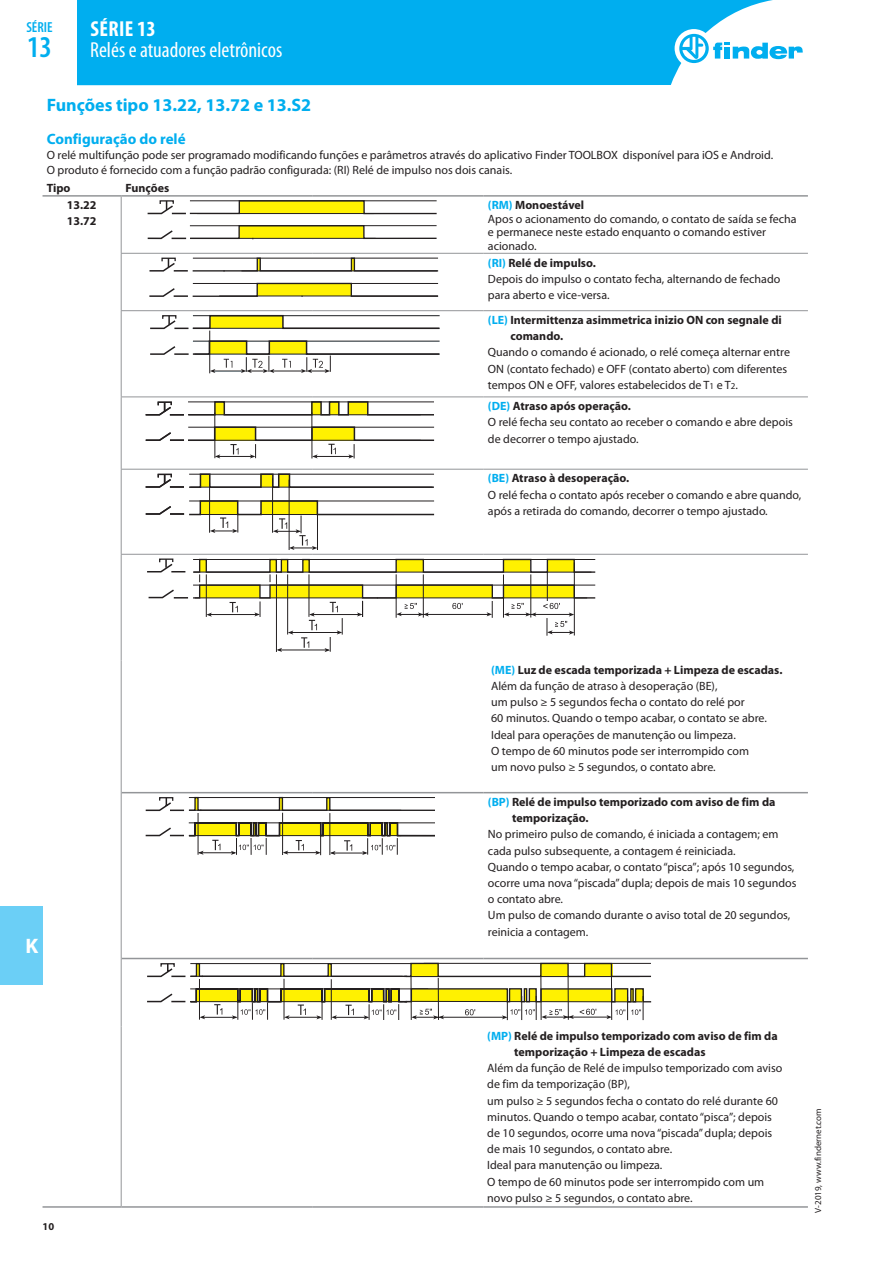
<style>
.page{position:relative;width:893px;height:1263px;background:#fff}
.page>*{position:absolute;margin:0;border:0;box-sizing:border-box;transform-origin:0 0}
.t1{font:600 condensed 30.3px "Myriad Pro";color:#00aeef}
.t2{font:condensed 21.75px "Myriad Pro";color:#fff}
.t3{font:700 condensed 21.75px "Myriad Pro";letter-spacing:.02em;color:#fff}
.t4{font:700 21px "Myriad Pro";color:#fff}
.t5{font:700 18px "Myriad Pro";color:#00aeef}
.t6{font:700 15px "Myriad Pro";color:#00aeef}
.t7{font:600 condensed 14.55px "Myriad Pro";color:#00aeef}
.t8{font:12px/16.2px "Myriad Pro";color:#231f20}
.t9{font:700 12px/16.2px "Myriad Pro";color:#231f20}
.t10{font:700 10.5px "Myriad Pro";color:#231f20}
.t11{font:9px "Myriad Pro";color:#231f20}
.s1{font-weight:700;color:#00aeef}
.s2{font-weight:700}
.s3{color:#00aeef}
.s4{font-size:9px}
</style>
<div class="page">
<div style="left:0;top:906px;width:43px;height:78px;background:#6bcff6"></div>
<div style="left:77px;top:0;width:696px;height:85px;background:#00aeef"></div>
<div style="left:675px;top:29px;width:38px;height:39px;background:#fff;border-radius:50%"></div>
<svg style="left:679px;top:34px;width:124px;height:29px"></svg>
<hr style="left:121px;top:195px;width:191px;height:2px;background:#939598">
<hr style="left:312px;top:195px;width:172px;height:2px;background:#939598">
<hr style="left:484px;top:195px;width:324px;height:2px;background:#939598">
<hr style="left:121px;top:253px;width:191px;height:1px;background:#939598">
<hr style="left:312px;top:253px;width:172px;height:1px;background:#939598">
<hr style="left:484px;top:253px;width:324px;height:1px;background:#939598">
<hr style="left:121px;top:310px;width:191px;height:1px;background:#939598">
<hr style="left:312px;top:310px;width:172px;height:1px;background:#939598">
<hr style="left:484px;top:310px;width:324px;height:1px;background:#939598">
<hr style="left:121px;top:396px;width:191px;height:1px;background:#939598">
<hr style="left:312px;top:396px;width:172px;height:1px;background:#939598">
<hr style="left:484px;top:396px;width:324px;height:1px;background:#939598">
<hr style="left:121px;top:469px;width:191px;height:1px;background:#939598">
<hr style="left:312px;top:469px;width:172px;height:1px;background:#939598">
<hr style="left:484px;top:469px;width:324px;height:1px;background:#939598">
<hr style="left:121px;top:554px;width:191px;height:1px;background:#939598">
<hr style="left:312px;top:554px;width:172px;height:1px;background:#939598">
<hr style="left:484px;top:554px;width:324px;height:1px;background:#939598">
<hr style="left:43px;top:195px;width:78px;height:2px;background:#939598">
<hr style="left:43px;top:1206px;width:78px;height:2px;background:#939598">
<hr style="left:121px;top:197px;width:1px;height:56px;background:#939598">
<hr style="left:121px;top:254px;width:1px;height:56px;background:#939598">
<hr style="left:121px;top:311px;width:1px;height:85px;background:#939598">
<hr style="left:121px;top:397px;width:1px;height:72px;background:#939598">
<hr style="left:121px;top:470px;width:1px;height:84px;background:#939598">
<hr style="left:121px;top:555px;width:1px;height:106px;background:#939598">
<hr style="left:121px;top:793px;width:1px;height:165px;background:#939598">
<hr style="left:122px;top:958px;width:190px;height:1px;background:#939598">
<hr style="left:312px;top:958px;width:172px;height:1px;background:#939598">
<hr style="left:484px;top:958px;width:324px;height:1px;background:#939598">
<hr style="left:121px;top:958px;width:1px;height:68px;background:#939598">
<hr style="left:121px;top:660px;width:1px;height:133px;background:#939598">
<hr style="left:122px;top:792px;width:190px;height:1px;background:#939598">
<hr style="left:312px;top:792px;width:172px;height:1px;background:#939598">
<hr style="left:484px;top:792px;width:324px;height:1px;background:#939598">
<hr style="left:121px;top:1026px;width:1px;height:180px;background:#939598">
<hr style="left:121px;top:1206px;width:191px;height:2px;background:#939598">
<hr style="left:312px;top:1206px;width:172px;height:2px;background:#939598">
<hr style="left:484px;top:1206px;width:324px;height:2px;background:#939598">
<svg style="left:148px;top:200px;width:289px;height:39px"></svg>
<svg style="left:149px;top:258px;width:289px;height:39px"></svg>
<hr style="left:219px;top:296px;width:219px;height:1px;background:#231f20">
<svg style="left:150px;top:315px;width:290px;height:58px"></svg>
<svg style="left:146px;top:401px;width:288px;height:57px"></svg>
<svg style="left:146px;top:473px;width:288px;height:77px"></svg>
<svg style="left:147px;top:558px;width:448px;height:94px"></svg>
<svg style="left:146px;top:797px;width:288px;height:58px"></svg>
<svg style="left:147px;top:963px;width:504px;height:57px"></svg>
<p class="t7" style="left:26px;top:19px;width:28px">SÉRIE</p>
<h1 class="t1" style="left:27px;top:30px;width:26px">13</h1>
<h2 class="t3" style="left:90px;top:16px;width:67px">SÉRIE 13</h2>
<h2 class="t2" style="left:90px;top:37px;width:194px">Relés e atuadores eletrônicos</h2>
<h3 class="t5" style="left:47px;top:93px;width:266px">Funções tipo 13.22, 13.72 e 13.S2</h3>
<p class="t6" style="left:47px;top:129px;width:140px">Configuração do relé</p>
<p class="t8" style="left:47px;top:147px;width:728px;line-height:15px">O relé multifunção pode ser programado modificando funções e parâmetros através do aplicativo Finder TOOLBOX disponível para iOS e Android.<br>O produto é fornecido com a função padrão configurada: (RI) Relé de impulso nos dois canais.</p>
<p class="t9" style="left:47px;top:179px;width:25px">Tipo</p>
<p class="t9" style="left:125px;top:179px;width:45px">Funções</p>
<p class="t9" style="left:67px;top:197px;width:31px">13.22<br>13.72</p>
<p class="t8" style="left:488px;top:198px;width:310px;line-height:13.5px"><span class="s1">(RM)</span> <span class="s2">Monoestável<br></span>Apos o acionamento do comando, o contato de saída se fecha e permanece neste estado enquanto o comando estiver acionado.</p>
<p class="t8" style="left:488px;top:254px;width:294px"><span class="s1">(RI)</span> <span class="s2">Relé de impulso.<br></span>Depois do impulso o contato fecha, alternando de fechado para aberto e vice-versa.</p>
<p class="t9" style="left:510px;top:311px;width:273px;text-indent:-22px"><span class="s3">(LE)</span> Intermittenza asimmetrica inizio ON con segnale di comando.</p>
<p class="t8" style="left:488px;top:344px;width:304px">Quando o comando é acionado, o relé começa alternar entre<br>ON (contato fechado) e OFF (contato aberto) com diferentes tempos ON e OFF, valores estabelecidos de T<span class="s4">1</span> e T<span class="s4">2</span>.</p>
<p class="t8" style="left:488px;top:398px;width:306px"><span class="s1">(DE)</span> <span class="s2">Atraso após operação.<br></span>O relé fecha seu contato ao receber o comando e abre depois de decorrer o tempo ajustado.</p>
<p class="t8" style="left:488px;top:470px;width:315px"><span class="s1">(BE)</span> <span class="s2">Atraso à desoperação.<br></span>O relé fecha o contato após receber o comando e abre quando, após a retirada do comando, decorrer o tempo ajustado.</p>
<h3 class="t4" style="left:25px;top:932px;width:14px">K</h3>
<p class="t10" style="left:43px;top:1219px;width:13px">10</p>
<p class="t8" style="left:491px;top:661px;width:293px"><span class="s1">(ME)</span> <span class="s2">Luz de escada temporizada + Limpeza de escadas.<br></span>Além da função de atraso à desoperação (BE),<br>um pulso ≥ 5 segundos fecha o contato do relé por<br>60 minutos. Quando o tempo acabar, o contato se abre.<br>Ideal para operações de manutenção ou limpeza.<br>O tempo de 60 minutos pode ser interrompido com<br>um novo pulso ≥ 5 segundos, o contato abre.</p>
<p class="t9" style="left:512px;top:793px;width:265px;text-indent:-24px"><span class="s3">(BP)</span> Relé de impulso temporizado com aviso de fim da temporização.</p>
<p class="t8" style="left:488px;top:826px;width:310px">No primeiro pulso de comando, é iniciada a contagem; em cada pulso subsequente, a contagem é reiniciada.<br>Quando o tempo acabar, o contato “pisca”; após 10 segundos, ocorre uma nova “piscada” dupla; depois de mais 10 segundos o contato abre.<br>Um pulso de comando durante o aviso total de 20 segundos, reinicia a contagem.</p>
<p class="t9" style="left:514px;top:1027px;width:265px;text-indent:-27px"><span class="s3">(MP)</span> Relé de impulso temporizado com aviso de fim da temporização + Limpeza de escadas</p>
<p class="t8" style="left:487px;top:1060px;width:297px">Além da função de Relé de impulso temporizado com aviso de fim da temporização (BP),<br>um pulso ≥ 5 segundos fecha o contato do relé durante 60 minutos. Quando o tempo acabar, contato “pisca”; depois de 10 segundos, ocorre uma nova “piscada” dupla; depois de mais 10 segundos, o contato abre.<br>Ideal para manutenção ou limpeza.<br>O tempo de 60 minutos pode ser interrompido com um novo pulso ≥ 5 segundos, o contato abre.</p>
<p class="t11" style="left:812px;top:1213px;width:106px;rotate:-90deg">V-2019, www.findernet.com</p>
</div>
